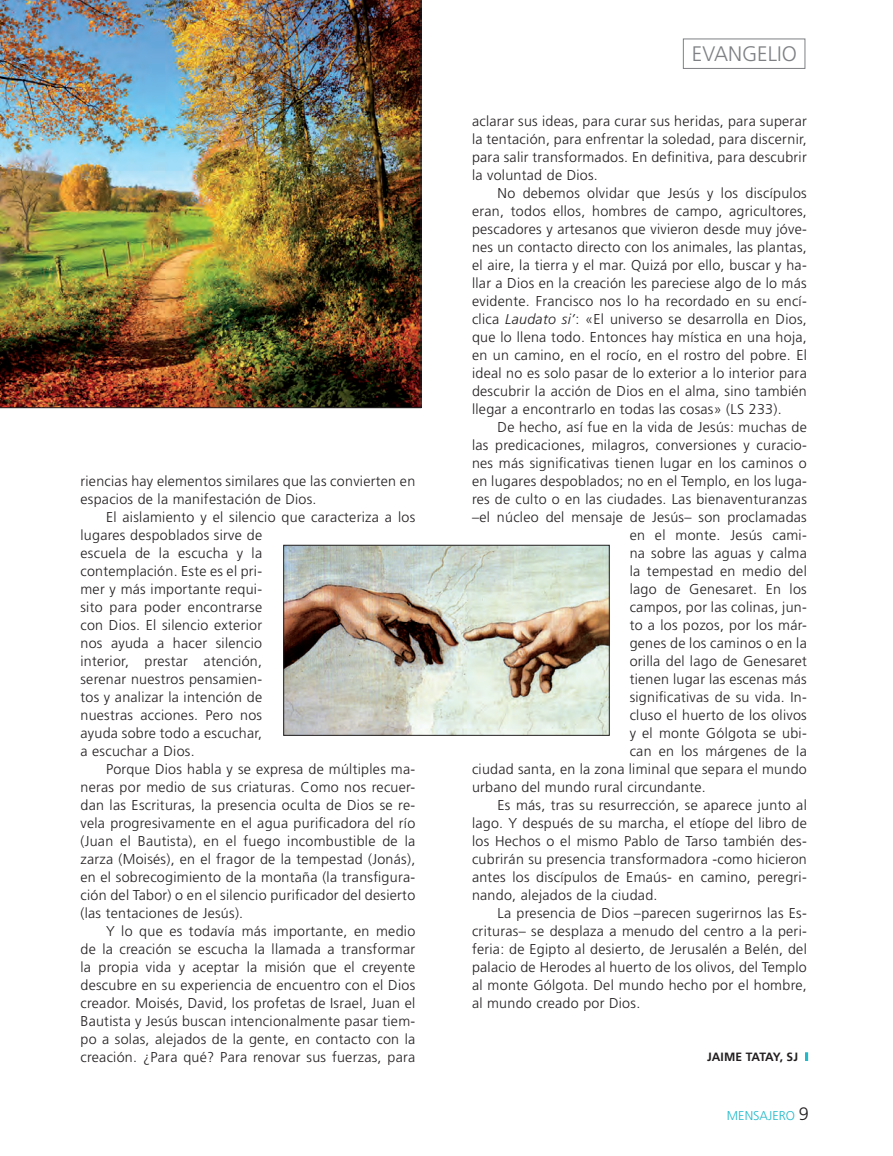
<style>
.page{position:relative;width:893px;height:1156px;background:#fff}
.page>*{position:absolute;margin:0;border:0;box-sizing:border-box;transform-origin:0 0}
.t1{font:300 21px "Frutiger LT Std";color:#7e8083}
.t2{font:300 14.25px/18px "Frutiger LT Std";letter-spacing:.02em;color:#231f20;text-align:justify}
.t3{font:300 12.75px "Frutiger LT Std";color:#20baca}
.t4{font:700 12px "Frutiger LT Std";color:#231f20}
.s1{font-style:italic}
.s2{font-size:9.6px;color:#20baca}
.s3{font-size:18px;color:#231f20}
</style>
<div class="page">
<svg style="left:805px;top:1052px;width:2px;height:9px"></svg>
<img style="left:0;top:0;width:421px;height:408px">
<img style="left:285px;top:547px;width:322px;height:186px">
<div style="left:283px;top:545px;width:326px;height:190px;border:1px solid #231f20"></div>
<div style="left:682px;top:39px;width:123px;height:30px;border:1px solid #7e8083"></div>
<p class="t2" style="left:80px;top:472px;width:336px">riencias hay elementos similares que las convierten en espacios de la manifestación de Dios.</p>
<p class="t2" style="left:80px;top:508px;width:336px;text-align:left;text-indent:26px">El aislamiento y el silencio que caracteriza a los lugares despoblados sirve de<br>escuela de la escucha y la<br>contemplación. Este es el pri-<br>mer y más importante requi-<br>sito para poder encontrarse<br>con Dios. El silencio exterior<br>nos ayuda a hacer silencio<br>interior, prestar atención,<br>serenar nuestros pensamien-<br>tos y analizar la intención de<br>nuestras acciones. Pero nos<br>ayuda sobre todo a escuchar,<br>a escuchar a Dios.</p>
<p class="t2" style="left:80px;top:760px;width:336px;text-indent:26px">Porque Dios habla y se expresa de múltiples ma&shy;neras por medio de sus criaturas. Como nos recuer&shy;dan las Escrituras, la presencia oculta de Dios se re&shy;vela progresivamente en el agua purificadora del río (Juan el Bautista), en el fuego incombustible de la zarza (Moisés), en el fragor de la tempestad (Jonás), en el sobrecogimiento de la montaña (la transfigura&shy;ción del Tabor) o en el silencio purificador del desierto (las tentaciones de Jesús).</p>
<p class="t2" style="left:80px;top:922px;width:336px;text-indent:26px">Y lo que es todavía más importante, en medio de la creación se escucha la llamada a transformar la propia vida y aceptar la misión que el creyente descubre en su experiencia de encuentro con el Dios creador. Moisés, David, los profetas de Israel, Juan el Bautista y Jesús buscan intencionalmente pasar tiem&shy;po a solas, alejados de la gente, en contacto con la creación. ¿Para qué? Para renovar sus fuerzas, para</p>
<h1 class="t1" style="left:691px;top:42px;width:95px">EVANGELIO</h1>
<p class="t2" style="left:472px;top:112px;width:336px">aclarar sus ideas, para curar sus heridas, para superar la tentación, para enfrentar la soledad, para discernir, para salir transformados. En definitiva, para descubrir la voluntad de Dios.</p>
<p class="t2" style="left:472px;top:184px;width:336px;text-indent:26px">No debemos olvidar que Jesús y los discípulos eran, todos ellos, hombres de campo, agricultores, pescadores y artesanos que vivieron desde muy jóve&shy;nes un contacto directo con los animales, las plantas, el aire, la tierra y el mar. Quizá por ello, buscar y ha&shy;llar a Dios en la creación les pareciese algo de lo más evidente. Francisco nos lo ha recordado en su encí&shy;clica <span class="s1">Laudato si’</span>: «El universo se desarrolla en Dios, que lo llena todo. Entonces hay mística en una hoja, en un camino, en el rocío, en el rostro del pobre. El ideal no es solo pasar de lo exterior a lo interior para descubrir la acción de Dios en el alma, sino también llegar a encontrarlo en todas las cosas» (LS 233).</p>
<p class="t2" style="left:497px;top:418px;width:310px">De hecho, así fue en la vida de Jesús: muchas de</p>
<p class="t2" style="left:472px;top:436px;width:336px">las predicaciones, milagros, conversiones y curacio-</p>
<p class="t2" style="left:472px;top:454px;width:336px">nes más significativas tienen lugar en los caminos o</p>
<p class="t2" style="left:472px;top:472px;width:336px">en lugares despoblados; no en el Templo, en los luga-</p>
<p class="t2" style="left:472px;top:490px;width:336px">res de culto o en las ciudades. Las bienaventuranzas</p>
<p class="t2" style="left:472px;top:508px;width:336px">–el núcleo del mensaje de Jesús– son proclamadas</p>
<p class="t2" style="left:629px;top:526px;width:178px">en el monte. Jesús cami-</p>
<p class="t2" style="left:629px;top:544px;width:179px">na sobre las aguas y calma</p>
<p class="t2" style="left:629px;top:562px;width:179px">la tempestad en medio del</p>
<p class="t2" style="left:629px;top:580px;width:179px">lago de Genesaret. En los</p>
<p class="t2" style="left:629px;top:598px;width:179px">campos, por las colinas, jun-</p>
<p class="t2" style="left:629px;top:616px;width:178px">to a los pozos, por los már-</p>
<p class="t2" style="left:629px;top:634px;width:179px">genes de los caminos o en la</p>
<p class="t2" style="left:629px;top:652px;width:179px">orilla del lago de Genesaret</p>
<p class="t2" style="left:629px;top:670px;width:178px">tienen lugar las escenas más</p>
<p class="t2" style="left:629px;top:688px;width:178px">significativas de su vida. In-</p>
<p class="t2" style="left:629px;top:706px;width:178px">cluso el huerto de los olivos</p>
<p class="t2" style="left:629px;top:724px;width:178px">y el monte Gólgota se ubi-</p>
<p class="t2" style="left:629px;top:742px;width:179px">can en los márgenes de la</p>
<p class="t2" style="left:472px;top:760px;width:336px">ciudad santa, en la zona liminal que separa el mundo</p>
<p class="t2" style="left:472px;top:778px;width:235px">urbano del mundo rural circundante.</p>
<p class="t2" style="left:497px;top:796px;width:310px">Es más, tras su resurrección, se aparece junto al</p>
<p class="t2" style="left:472px;top:814px;width:336px">lago. Y después de su marcha, el etíope del libro de</p>
<p class="t2" style="left:472px;top:832px;width:336px">los Hechos o el mismo Pablo de Tarso también des-</p>
<p class="t2" style="left:472px;top:850px;width:336px">cubrirán su presencia transformadora -como hicieron</p>
<p class="t2" style="left:472px;top:868px;width:336px">antes los discípulos de Emaús- en camino, peregri-</p>
<p class="t2" style="left:472px;top:886px;width:187px">nando, alejados de la ciudad.</p>
<p class="t2" style="left:497px;top:904px;width:311px">La presencia de Dios –parecen sugerirnos las Es-</p>
<p class="t2" style="left:472px;top:922px;width:336px">crituras– se desplaza a menudo del centro a la peri-</p>
<p class="t2" style="left:472px;top:940px;width:336px">feria: de Egipto al desierto, de Jerusalén a Belén, del</p>
<p class="t2" style="left:472px;top:958px;width:336px">palacio de Herodes al huerto de los olivos, del Templo</p>
<p class="t2" style="left:472px;top:976px;width:336px">al monte Gólgota. Del mundo hecho por el hombre,</p>
<p class="t2" style="left:472px;top:994px;width:170px">al mundo creado por Dios.</p>
<p class="t4" style="left:706px;top:1049px;width:8px">JAIME</p>
<p class="t4" style="left:745px;top:1049px;width:10px">TATA</p>
<p class="t4" style="left:772px;top:1049px;width:37px">Y, SJ <span class="s2">L</span></p>
<p class="t3" style="left:726px;top:1108px;width:83px">mensajero <span class="s3">9</span></p>
</div>
